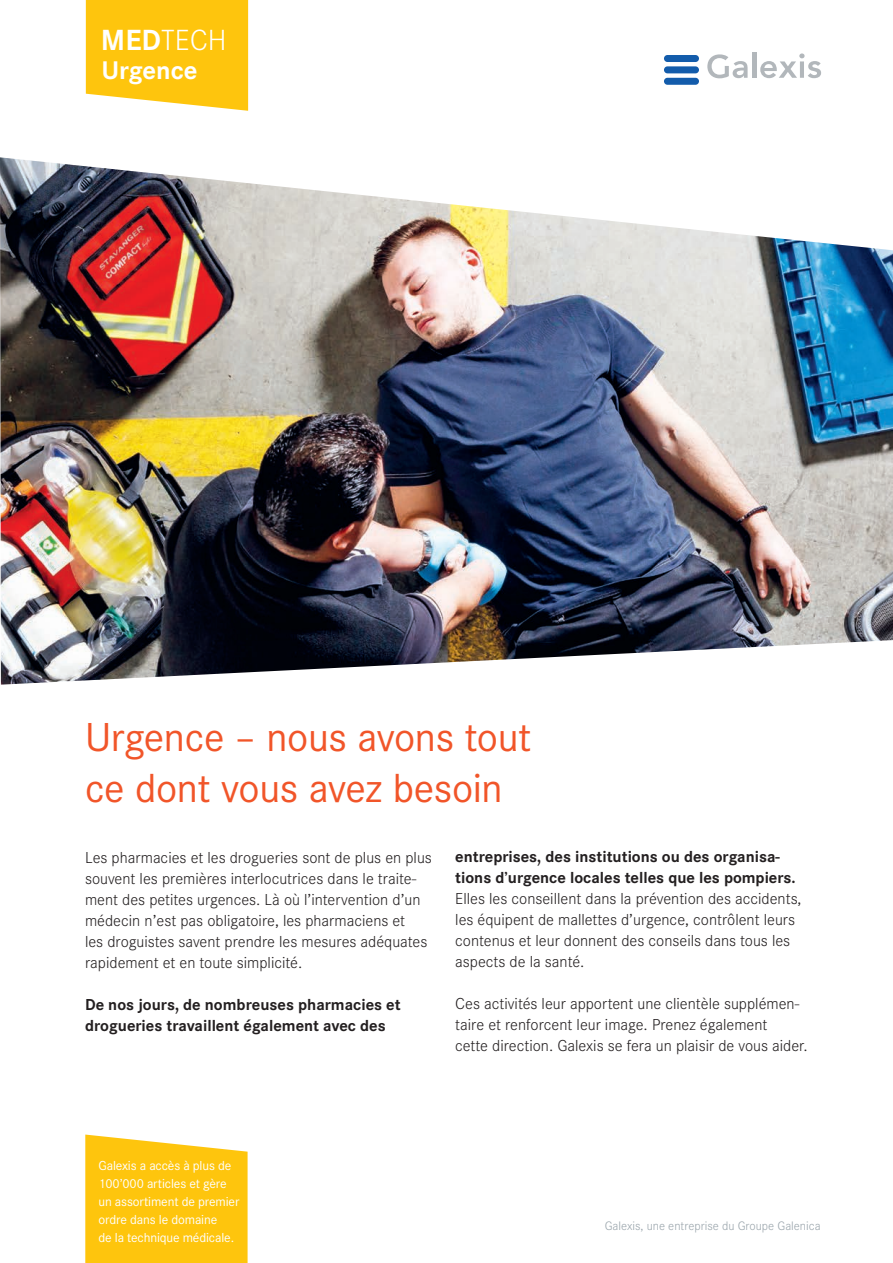
<style>
.page{position:relative;width:893px;height:1263px;background:#fff}
.page>*{position:absolute;margin:0;border:0;box-sizing:border-box;transform-origin:0 0}
.t1{font:42px/51px "Corporate S";letter-spacing:-.01em;color:#f15529}
.t2{font:300 30.3px "Corporate S";color:#fff}
.t3{font:700 26.55px "Corporate S";letter-spacing:-.005em;color:#fff}
.t4{font:300 16.5px/21px "Corporate S";color:#231f20}
.t5{font:700 16.5px/21px "Corporate S";color:#231f20}
.t6{font:13.5px/18px "Corporate S";letter-spacing:-.01em;color:#fff}
.t7{font:300 12.75px "Corporate S";color:#99a4ab}
.s1{font-weight:700}
</style>
<div class="page">
<svg style="left:86px;top:0;width:162px;height:111px;background:#fec920"></svg>
<div style="left:664px;top:78px;width:35px;height:7px;background:#135cab;border-radius:4px"></div>
<div style="left:664px;top:66px;width:35px;height:7px;background:#135cab;border-radius:4px"></div>
<div style="left:664px;top:55px;width:35px;height:7px;background:#135cab;border-radius:4px"></div>
<hr style="left:752px;top:52px;width:4px;height:26px;background:#b2b7bb">
<svg style="left:760px;top:53px;width:61px;height:25px"></svg>
<svg style="left:707px;top:54px;width:41px;height:24px"></svg>
<svg style="left:85px;top:1134px;width:163px;height:129px;background:#fec91f"></svg>
<img style="left:0;top:157px;width:893px;height:528px">
<h2 class="t2" style="left:101px;top:23px;width:127px"><span class="s1">MED</span>TECH</h2>
<h3 class="t3" style="left:101px;top:55px;width:98px">Urgence</h3>
<h1 class="t1" style="left:85px;top:712px;width:448px">Urgence – nous avons tout ce dont vous avez besoin</h1>
<p class="t4" style="left:85px;top:847px;width:348px">Les pharmacies et les drogueries sont de plus en plus souvent les premières interlocutrices dans le traite&shy;ment des petites urgences. Là où l’intervention d’un médecin n’est pas obligatoire, les pharmaciens et<br>les droguistes savent prendre les mesures adéquates rapidement et en toute simplicité.</p>
<p class="t5" style="left:85px;top:994px;width:317px">De nos jours, de nombreuses pharmacies et drogueries travaillent également avec des</p>
<p class="t5" style="left:455px;top:846px;width:342px">entreprises, des institutions ou des organisa&shy;tions d’urgence locales telles que les pompiers.</p>
<p class="t4" style="left:455px;top:888px;width:348px">Elles les conseillent dans la prévention des accidents, les équipent de mallettes d’urgence, contrôlent leurs contenus et leur donnent des conseils dans tous les aspects de la santé.</p>
<p class="t4" style="left:455px;top:993px;width:354px">Ces activités leur apportent une clientèle supplémen&shy;taire et renforcent leur image. Prenez également<br>cette direction. Galexis se fera un plaisir de vous aider.</p>
<p class="t6" style="left:98px;top:1156px;width:142px">Galexis a accès à plus de<br>100’000 articles et gère un assortiment de premier ordre dans le domaine<br>de la technique médicale.</p>
<p class="t7" style="left:605px;top:1218px;width:217px">Galexis, une entreprise du Groupe Galenica</p>
</div>
